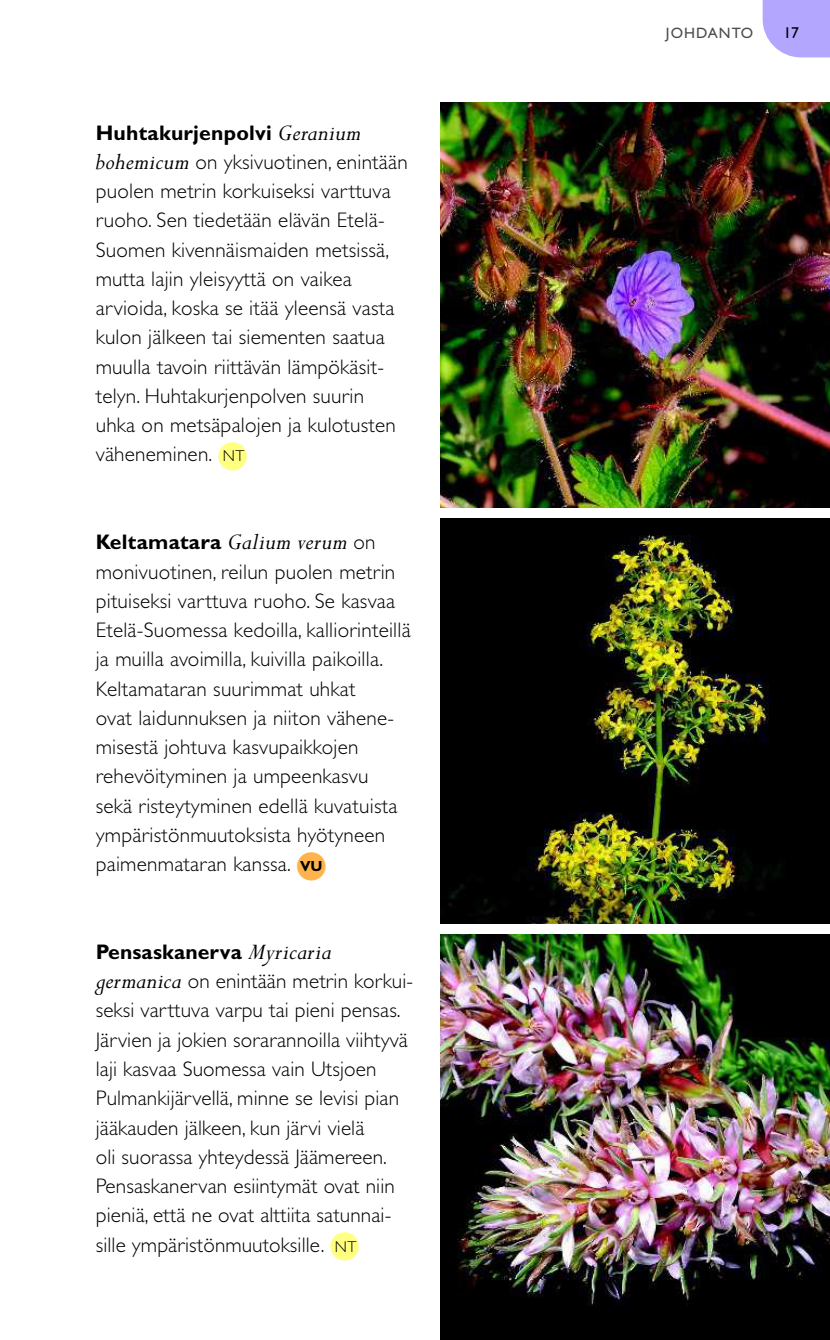
<style>
.page{position:relative;width:830px;height:1340px;background:#fff}
.page>*{position:absolute;margin:0;border:0;box-sizing:border-box;transform-origin:0 0}
.t1{font:300 21.15px/29.2px "Gill Sans Std";letter-spacing:.01em;color:#000}
.t2{font:300 15.75px "Gill Sans Std";color:#000}
.t3{font:15.75px "Gill Sans Std";color:#000}
.t4{font:15.08px "Gill Sans Std";color:#4d4d4d}
.t5{font:700 14.62px "Gill Sans Std";color:#000}
.s1{font-weight:700}
.s2{font-family:"Perpetua Std";font-weight:400;font-style:italic;font-size:25.65px}
.s3{color:#ffff80}
.s4{color:#ffb34d}
</style>
<div class="page">
<img style="left:440px;top:102px;width:389px;height:405px">
<img style="left:440px;top:518px;width:389px;height:405px">
<img style="left:440px;top:934px;width:389px;height:405px">
<svg style="left:762px;top:0;width:68px;height:57px;background:#b9adff"></svg>
<p class="t1" style="left:96px;top:118px;width:313px"><span class="s1">Huhtakurjenpolvi</span> <span class="s2">Geranium bohemicum</span> on yksivuotinen, enintään puolen metrin korkuiseksi varttuva ruoho. Sen tiedetään elävän Etelä-Suomen kivennäismaiden metsissä, mutta lajin yleisyyttä on vaikea arvioida, koska se itää yleensä vasta kulon jälkeen tai siementen saatua muulla tavoin riittävän lämpökäsit&shy;telyn. Huhtakurjenpolven suurin uhka on metsäpalojen ja kulotusten väheneminen. <span class="s3">●</span></p>
<p class="t2" style="left:222px;top:447px;width:23px">NT</p>
<p class="t1" style="left:96px;top:528px;width:316px"><span class="s1">Keltamatara</span> <span class="s2">Galium verum</span> on monivuotinen, reilun puolen metrin pituiseksi varttuva ruoho. Se kasvaa Etelä-Suomessa kedoilla, kalliorinteillä ja muilla avoimilla, kuivilla paikoilla.<br>Keltamataran suurimmat uhkat<br>ovat laidunnuksen ja niiton vähene&shy;misestä johtuva kasvupaikkojen rehevöityminen ja umpeenkasvu<br>sekä risteytyminen edellä kuvatuista ympäristönmuutoksista hyötyneen paimenmataran kanssa. <span class="s4">●</span></p>
<p class="t5" style="left:300px;top:857px;width:24px">VU</p>
<p class="t1" style="left:96px;top:937px;width:319px"><span class="s1">Pensaskanerva</span> <span class="s2">Myricaria germanica</span> on enintään metrin korkui&shy;seksi varttuva varpu tai pieni pensas.<br>Järvien ja jokien sorarannoilla viihtyvä laji kasvaa Suomessa vain Utsjoen Pulmankijärvellä, minne se levisi pian jääkauden jälkeen, kun järvi vielä<br>oli suorassa yhteydessä Jäämereen.<br>Pensaskanervan esiintymät ovat niin pieniä, että ne ovat alttiita satunnai&shy;sille ympäristönmuutoksille. <span class="s3">●</span></p>
<p class="t2" style="left:334px;top:1237px;width:23px">NT</p>
<p class="t4" style="left:665px;top:24px;width:55px">JOH DANTO</p>
<p class="t3" style="left:783px;top:24px;width:17px">17</p>
</div>
